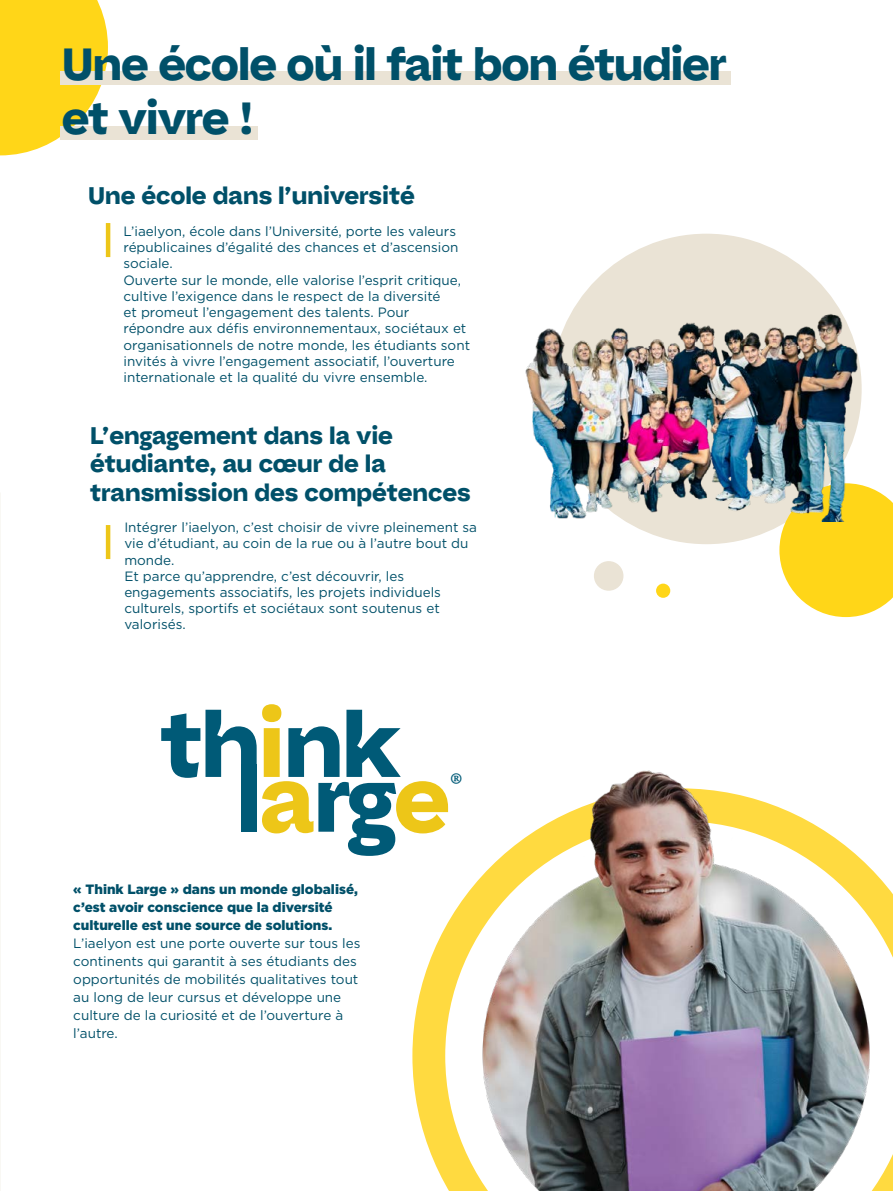
<style>
.page{position:relative;width:893px;height:1191px;background:#fff}
.page>*{position:absolute;margin:0;border:0;box-sizing:border-box;transform-origin:0 0}
.t1{font:700 91.95px "Bauziet Norm Extra";letter-spacing:-.02em;color:#005a77}
.t2{font:700 45px/54px "Bauziet Norm Extra";letter-spacing:-.02em;color:#005069}
.t3{font:40.5px "Minion Pro";color:#005a77}
.t4{font:700 24px/28.5px "Bauziet Norm Extra";color:#005069}
.t5{font:13.5px/16.2px "Gotham";color:#005069}
.t6{font:900 13.5px/18px "Gotham";color:#005069}
.s1{color:#edc618}
</style>
<div class="page">
<svg style="left:0;top:0;width:108px;height:155px;background:#fedb34"></svg>
<hr style="left:106px;top:223px;width:4px;height:34px;background:#edc618">
<hr style="left:106px;top:525px;width:4px;height:34px;background:#edc618">
<div style="left:594px;top:561px;width:29px;height:30px;background:#eae3d5;border-radius:50%"></div>
<div style="left:656px;top:583px;width:14px;height:15px;background:#ffd618;border-radius:50%"></div>
<div style="left:551px;top:234px;width:311px;height:310px;background:#eae3d5;border-radius:50%"></div>
<svg style="left:779px;top:491px;width:114px;height:126px;background:#feda35"></svg>
<div style="left:60px;top:72px;width:670px;height:13px;background:#eae3d5"></div>
<svg style="left:412px;top:878px;width:481px;height:313px"></svg>
<div style="left:60px;top:126px;width:198px;height:14px;background:#eae3d5"></div>
<img style="left:525px;top:270px;width:353px;height:251px">
<img style="left:479px;top:770px;width:401px;height:421px">
<h2 class="t2" style="left:62px;top:36px;width:666px">Une école où il fait bon étudier et vivre !</h2>
<h3 class="t4" style="left:88px;top:180px;width:328px">Une école dans l’université</h3>
<p class="t5" style="left:123px;top:223px;width:348px">L’iaelyon, école dans l’Université, porte les valeurs républicaines d’égalité des chances et d’ascension sociale.<br>Ouverte sur le monde, elle valorise l’esprit critique, cultive l’exigence dans le respect de la diversité<br>et promeut l’engagement des talents. Pour répondre aux défis environnementaux, sociétaux et organisationnels de notre monde, les étudiants sont invités à vivre l’engagement associatif, l’ouverture internationale et la qualité du vivre ensemble.</p>
<h3 class="t4" style="left:90px;top:420px;width:382px">L’engagement dans la vie étudiante, au cœur de la transmission des compétences</h3>
<p class="t5" style="left:124px;top:519px;width:354px">Intégrer l’iaelyon, c’est choisir de vivre pleinement sa vie d’étudiant, au coin de la rue ou à l’autre bout du monde.<br>Et parce qu’apprendre, c’est découvrir, les engagements associatifs, les projets individuels culturels, sportifs et sociétaux sont soutenus et valorisés.</p>
<h1 class="t1" style="left:160px;top:683px;width:242px">th<span class="s1">i</span>nk</h1>
<h1 class="t1" style="left:236px;top:737px;width:215px">l<span class="s1">a</span>rg<span class="s1">e</span></h1>
<p class="t6" style="left:73px;top:880px;width:286px">« Think Large » dans un monde globalisé, c’est avoir conscience que la diversité culturelle est une source de solutions.</p>
<p class="t5" style="left:73px;top:934px;width:289px;line-height:18px">L’iaelyon est une porte ouverte sur tous les continents qui garantit à ses étudiants des opportunités de mobilités qualitatives tout au long de leur cursus et développe une culture de la curiosité et de l’ouverture à l’autre.</p>
<h3 class="t3" style="left:450px;top:760px;width:15px">®</h3>
</div>
